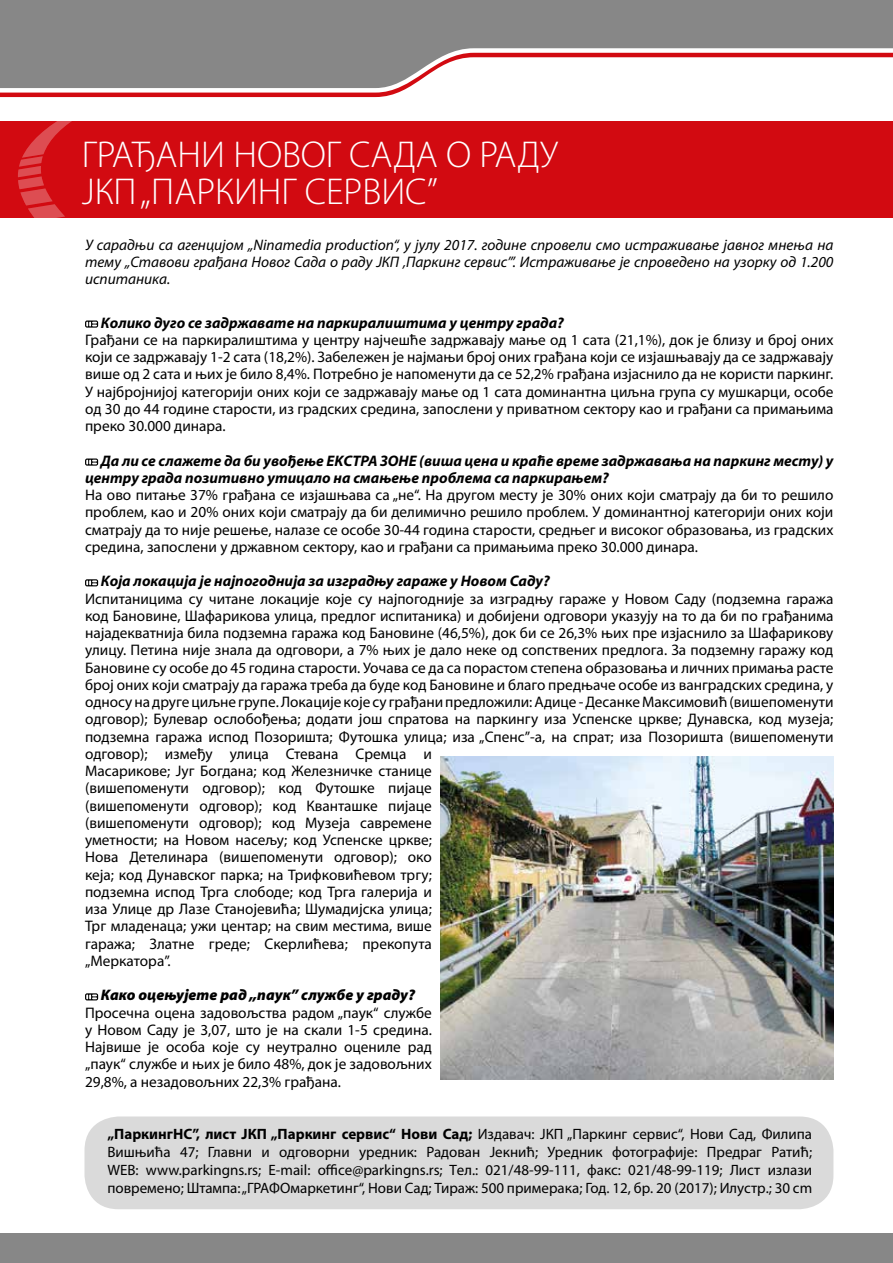
<style>
.page{position:relative;width:893px;height:1263px;background:#fff}
.page>*{position:absolute;margin:0;border:0;box-sizing:border-box;transform-origin:0 0}
.t1{font:300 37.5px/37.5px "Myriad Pro";color:#fff}
.t2{font:15.3px/17.2px "Myriad Pro";color:#000;text-align:justify}
.t3{font:italic 700 15.3px/17.2px "Myriad Pro";color:#000}
.t4{font:italic 15.3px/17.2px "Myriad Pro";color:#000;text-align:justify}
.t5{font:italic 900 15.3px "Myriad Pro";color:#000}
.t6{font:15px/18px "Myriad Pro";color:#000;text-align:justify}
.s1{font-weight:700}
</style>
<div class="page">
<div style="left:0;top:1233px;width:893px;height:30px;background:#878787"></div>
<div style="left:84px;top:1116px;width:749px;height:93px;background:#dadada;border-radius:34px"></div>
<div style="left:0;top:122px;width:893px;height:96px;background:#d20a11"></div>
<svg style="left:18px;top:97px;width:279px;height:229px"></svg>
<svg style="left:0;top:95px;width:390px;height:2px"></svg>
<svg style="left:0;top:0;width:893px;height:95px"></svg>
<svg style="left:85px;top:320px;width:13px;height:8px"></svg>
<svg style="left:85px;top:458px;width:13px;height:8px"></svg>
<svg style="left:85px;top:579px;width:13px;height:7px"></svg>
<svg style="left:85px;top:993px;width:13px;height:7px"></svg>
<img style="left:440px;top:756px;width:393px;height:323px">
<h1 class="t1" style="left:82px;top:136px;width:478px">ГРАЂАНИ НОВОГ САДА О РАДУ<br>ЈКП „ПАРКИНГ СЕРВИС”</h1>
<p class="t4" style="left:85px;top:236px;width:750px">У сарадњи са агенцијом „Ninamedia production“, у јулу 2017. године спровели смо истраживање јавног мнења на тему „Ставови грађана Новог Сада о раду ЈКП ‚Паркинг сервис’”. Истраживање је спроведено на узорку од 1.200 испитаника.</p>
<p class="t3" style="left:101px;top:313px;width:464px">Колико дуго се задржавате на паркиралиштима у центру града?</p>
<p class="t2" style="left:85px;top:331px;width:750px">Грађани се на паркиралиштима у центру најчешће задржавају мање од 1 сата (21,1%), док је близу и број оних који се задржавају 1-2 сата (18,2%). Забележен је најмањи број оних грађана који се изјашњавају да се задржавају више од 2 сата и њих је било 8,4%. Потребно је напоменути да се 52,2% грађана изјаснило да не користи паркинг.<br>У најбројнијој категорији оних који се задржавају мање од 1 сата доминантна циљна група су мушкарци, особе од 30 до 44 године старости, из градских средина, запослени у приватном сектору као и грађани са примањима преко 30.000 динара.</p>
<p class="t3" style="left:85px;top:451px;width:750px;text-indent:16px">Да ли се слажете да би увођење ЕKСТРА ЗОНЕ (виша цена и краће време задржавања на паркинг месту) у центру града позитивно утицало на смањење проблема са паркирањем?</p>
<p class="t2" style="left:85px;top:486px;width:750px">На ово питање 37% грађана се изјашњава са „не“. На другом месту је 30% оних који сматрају да би то решило проблем, као и 20% оних који сматрају да би делимично решило проблем. У доминантној категорији оних који сматрају да то није решење, налазе се особе 30-44 година старости, средњег и високог образовања, из градских средина, запослени у државном сектору, као и грађани са примањима преко 30.000 динара.</p>
<p class="t3" style="left:101px;top:572px;width:450px">Која локација је најпогоднија за изградњу гараже у Новом Саду?</p>
<p class="t2" style="left:85px;top:590px;width:750px;text-align:left">Испитаницима су читане локације које су најпогодније за изградњу гараже у Новом Саду (подземна гаража код Бановине, Шафарикова улица, предлог испитаника) и добијени одговори указују на то да би по грађанима најадекватнија била подземна гаража код Бановине (46,5%), док би се 26,3% њих пре изјаснило за Шафарикову улицу. Петина није знала да одговори, а 7% њих је дало неке од сопствених предлога. За подземну гаражу код Бановине су особе до 45 година старости. Уочава се да са порастом степена образовања и личних примања расте број оних који сматрају да гаража треба да буде код Бановине и благо предњаче особе из ванградских средина, у односу на друге циљне групе. Локације које су грађани предложили: Адице - Десанке Максимовић (вишепоменути одговор); Булевар ослобођења; додати још спратова на паркингу иза Успенске цркве; Дунавска, код музеја; подземна гаража испод Позоришта; Футошка улица; иза „Спенс”-а, на спрат; иза Позоришта (вишепоменути одговор); између улица Стевана Сремца и<br>Масарикове; Југ Богдана; код Железничке станице<br>(вишепоменути одговор); код Футошке пијаце<br>(вишепоменути одговор); код Кванташке пијаце<br>(вишепоменути одговор); код Музеја савремене<br>уметности; на Новом насељу; код Успенске цркве;<br>Нова Детелинара (вишепоменути одговор); око<br>кеја; код Дунавског парка; на Трифковићевом тргу;<br>подземна испод Трга слободе; код Трга галерија и<br>иза Улице др Лазе Станојевића; Шумадијска улица;<br>Трг младенаца; ужи центар; на свим местима, више<br>гаража; Златне греде; Скерлићева; прекопута<br>„Меркатора”.</p>
<p class="t5" style="left:101px;top:985px;width:316px">Како оцењујете рад „паук” службе у граду?</p>
<p class="t2" style="left:85px;top:1004px;width:348px">Просечна оцена задовољства радом „паук“ службе у Новом Саду је 3,07, што је на скали 1-5 средина.<br>Највише је особа које су неутрално оцениле рад „паук“ службе и њих је било 48%, док је задовољних 29,8%, а незадовољних 22,3% грађана.</p>
<p class="t6" style="left:107px;top:1124px;width:706px"><span class="s1">„ПаркингНС”, лист ЈКП „Паркинг сервис“ Нови Сад;</span> Издавач: ЈКП „Паркинг сервис“, Нови Сад, Филипа Вишњића 47; Главни и одговорни уредник: Радован Јекнић; Уредник фотографије: Предраг Ратић; WEB: www.parkingns.rs; E-mail: office@parkingns.rs; Tел.: 021/48-99-111, факс: 021/48-99-119; Лист излази повремено; Штампа: „ГРАФОмаркетинг“, Нови Сад; Тираж: 500 примерака; Год. 12, бр. 20 (2017); Илустр.; 30 cm</p>
</div>
